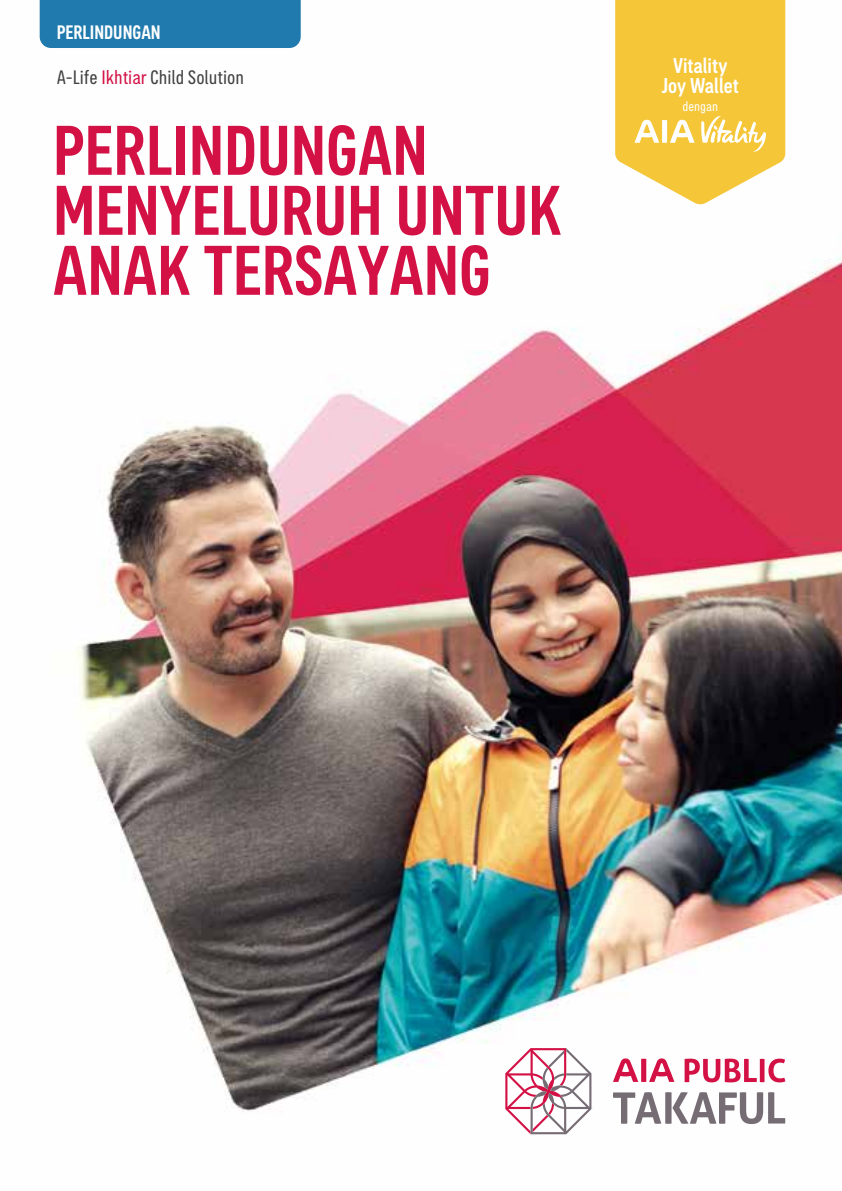
<style>
.page{position:relative;width:842px;height:1191px;background:#fff}
.page>*{position:absolute;margin:0;border:0;box-sizing:border-box;transform-origin:0 0}
.t1{font:500 condensed 72px/60px "AIA Everest";color:#d31145}
.t2{font:500 condensed 22px/20px "AIA Everest";color:#fff;text-align:center}
.t3{font:condensed 20px "AIA Everest";color:#404042}
.t4{font:500 condensed 20px "AIA Everest";color:#fff}
.t5{font:condensed 14px "AIA Everest";color:#fff}
.s1{color:#d31145}
</style>
<div class="page">
<img style="left:39px;top:0;width:803px;height:1135px">
<svg style="left:613px;top:1058px;width:61px;height:24px"></svg>
<svg style="left:685px;top:1058px;width:100px;height:24px"></svg>
<svg style="left:613px;top:1092px;width:172px;height:32px"></svg>
<svg style="left:505px;top:1048px;width:86px;height:86px"></svg>
<div style="left:40px;top:0;width:261px;height:48px;background:#207aad"></div>
<svg style="left:615px;top:0;width:170px;height:205px;background:#f5ce55"></svg>
<p class="t4" style="left:57px;top:21px;width:106px">PERLINDUNGAN</p>
<p class="t3" style="left:57px;top:66px;width:189px">A-Life <span class="s1">Ikhtiar</span> Child Solution</p>
<p class="t1" style="left:53px;top:119px;width:510px">PERLINDUNGAN<br>MENYELURUH UNTUK<br>ANAK TERSAYANG</p>
<p class="t2" style="left:662px;top:55px;width:78px">Vitality<br>Joy Wallet</p>
<p class="t5" style="left:682px;top:98px;width:37px">dengan</p>
</div>
